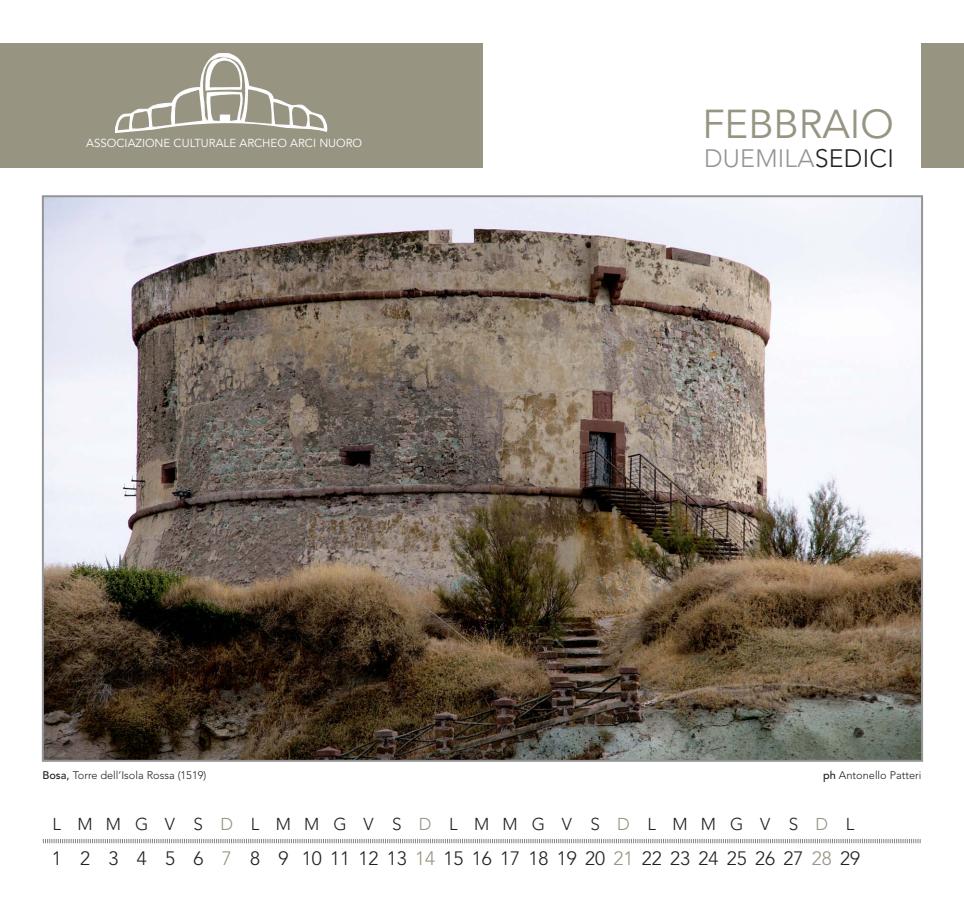
<style>
.page{position:relative;width:964px;height:908px;background:#fff}
.page>*{position:absolute;margin:0;border:0;box-sizing:border-box;transform-origin:0 0}
.t1{font:40px "Avenir";color:#979482}
.t2{font:300 25px "Avenir";letter-spacing:.01em;color:#939598}
.t3{font:300 19.2px "Avenir";color:#231f20}
.t4{font:300 17.1px "Avenir";letter-spacing:.965em;color:#231f20}
.t5{font:11.5px "Avenir";color:#fff}
.t6{font:300 11px "Avenir";color:#231f20}
.s1{color:#231f20}
.s2{font-weight:500}
.s3{color:#979482}
</style>
<div class="page">
<div style="left:0;top:43px;width:482px;height:124px;background:#979482"></div>
<div style="left:921px;top:43px;width:43px;height:124px;background:#979482"></div>
<img style="left:45px;top:198px;width:875px;height:560px">
<img style="left:115px;top:53px;width:212px;height:80px">
<svg style="left:43px;top:839px;width:878px;height:3px"></svg>
<p class="t5" style="left:86px;top:138px;width:277px">ASSOCIAZIONE CULTURALE ARCHEO ARCI NUORO</p>
<h1 class="t1" style="left:702px;top:108px;width:193px">FEBBRAIO</h1>
<h2 class="t2" style="left:704px;top:148px;width:191px">DUEMILA<span class="s1">SEDICI</span></h2>
<p class="t6" style="left:43px;top:770px;width:165px"><span class="s2">Bosa,</span> Torre dell’Isola Rossa (1519)</p>
<p class="t6" style="left:823px;top:770px;width:100px"><span class="s2">ph</span> Antonello Patteri</p>
<h3 class="t4" style="left:52px;top:816px;width:803px">LMMGV S<span class="s3">D</span>LMMGV S<span class="s3">D</span>LMMGV S<span class="s3">D</span>LMMGV S<span class="s3">D</span>L</h3>
<h3 class="t3" style="left:52px;top:850px;width:810px">1 2 3 4 5 6 <span class="s3">7</span> 8 9 10111213<span class="s3">14</span>151617181920<span class="s3">21</span>222324252627<span class="s3">28</span>29</h3>
</div>
